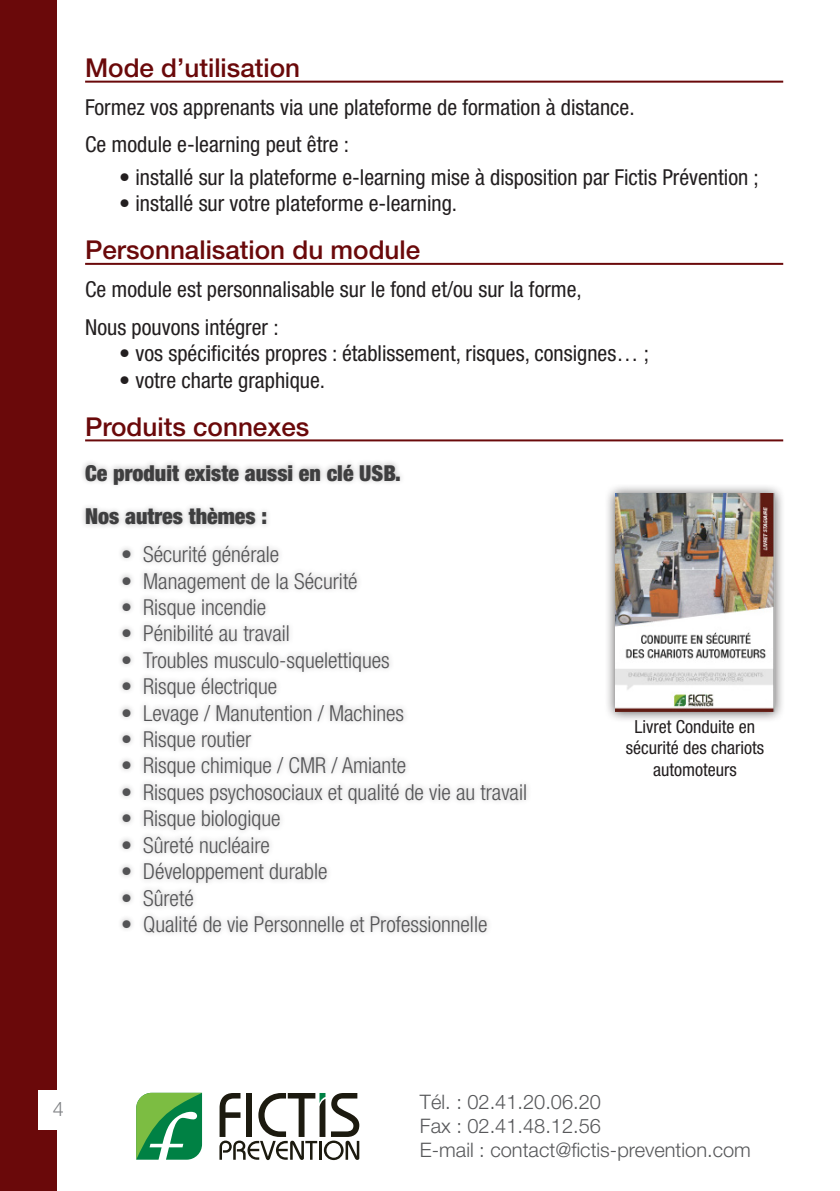
<style>
.page{position:relative;width:840px;height:1191px;background:#fff}
.page>*{position:absolute;margin:0;border:0;box-sizing:border-box;transform-origin:0 0}
.titre_de_partie{font:500 26px "Helvetica Neue";color:#6a090a}
.paragraphe_bloc{font:condensed 22px "Helvetica Neue";color:#231f20}
.t1{font:300 condensed 22px "Helvetica Neue";color:#535355}
.t2{font:900 condensed 22px/43.4px "Helvetica Neue";color:#3e3e3f}
.t3{font:300 20px "Helvetica Neue";color:#57585a}
.t4{font:300 20px "Helvetica Neue";color:#808285}
.t5{font:condensed 18px/21.6px "Helvetica Neue";color:#231f20;text-align:center}
</style>
<div class="page">
<div style="left:0;top:0;width:57px;height:1191px;background:#6a090a"></div>
<div style="left:38px;top:1089px;width:37px;height:40px;background:#fff"></div>
<svg style="left:136px;top:1092px;width:66px;height:67px;background:#4ea75d"></svg>
<svg style="left:219px;top:1093px;width:140px;height:67px"></svg>
<hr style="left:85px;top:81px;width:697px;height:2px;background:#6a090a">
<hr style="left:85px;top:263px;width:697px;height:2px;background:#6a090a">
<hr style="left:85px;top:439px;width:697px;height:2px;background:#6a090a">
<div style="left:79px;top:458px;width:452px;height:480px;background:#231f20;opacity:.3"></div>
<div style="left:604px;top:483px;width:181px;height:240px;background:#231f20;opacity:.75"></div>
<img style="left:614px;top:493px;width:160px;height:218px">
<p class="titre_de_partie" style="left:85px;top:52px;width:216px">Mode d’utilisation</p>
<p class="paragraphe_bloc" style="left:85px;top:94px;width:550px">Formez vos apprenants via une plateforme de formation à distance.</p>
<p class="paragraphe_bloc" style="left:85px;top:132px;width:265px">Ce module e-learning peut être :</p>
<p class="paragraphe_bloc" style="left:119px;top:164px;width:640px">• installé sur la plateforme e-learning mise à disposition par Fictis Prévention ;</p>
<p class="paragraphe_bloc" style="left:119px;top:190px;width:339px">• installé sur votre plateforme e-learning.</p>
<p class="titre_de_partie" style="left:85px;top:234px;width:336px">Personnalisation du module</p>
<p class="paragraphe_bloc" style="left:85px;top:276px;width:498px">Ce module est personnalisable sur le fond et/ou sur la forme,</p>
<p class="paragraphe_bloc" style="left:85px;top:314px;width:195px">Nous pouvons intégrer :</p>
<p class="paragraphe_bloc" style="left:119px;top:340px;width:531px">• vos spécificités propres : établissement, risques, consignes… ;</p>
<p class="paragraphe_bloc" style="left:119px;top:367px;width:207px">• votre charte graphique.</p>
<p class="titre_de_partie" style="left:85px;top:411px;width:225px">Produits connexes</p>
<p class="t2" style="left:85px;top:451px;width:317px">Ce produit existe aussi en clé USB.<br>Nos autres thèmes :</p>
<p class="t1" style="left:121px;top:542px;width:159px">• Sécurité générale</p>
<p class="t1" style="left:121px;top:568px;width:238px">• Management de la Sécurité</p>
<p class="t1" style="left:121px;top:594px;width:146px">• Risque incendie</p>
<p class="t1" style="left:121px;top:621px;width:170px">• Pénibilité au travail</p>
<p class="t1" style="left:121px;top:647px;width:270px">• Troubles musculo-squelettiques</p>
<p class="t1" style="left:121px;top:674px;width:157px">• Risque électrique</p>
<p class="t1" style="left:121px;top:700px;width:284px">• Levage / Manutention / Machines</p>
<p class="t1" style="left:121px;top:726px;width:131px">• Risque routier</p>
<p class="t1" style="left:121px;top:753px;width:286px">• Risque chimique / CMR / Amiante</p>
<p class="t1" style="left:121px;top:779px;width:407px">• Risques psychosociaux et qualité de vie au travail</p>
<p class="t1" style="left:121px;top:806px;width:161px">• Risque biologique</p>
<p class="t1" style="left:121px;top:832px;width:150px">• Sûreté nucléaire</p>
<p class="t1" style="left:121px;top:858px;width:208px">• Développement durable</p>
<p class="t1" style="left:121px;top:885px;width:74px">• Sûreté</p>
<p class="t1" style="left:121px;top:911px;width:367px">• Qualité de vie Personnelle et Professionnelle</p>
<p class="t5" style="left:625px;top:715px;width:140px">Livret Conduite en sécurité des chariots automoteurs</p>
<p class="t4" style="left:53px;top:1096px;width:13px">4</p>
<p class="t3" style="left:420px;top:1089px;width:182px">Tél. : 02.41.20.06.20</p>
<p class="t3" style="left:420px;top:1113px;width:182px">Fax : 02.41.48.12.56</p>
<p class="t3" style="left:420px;top:1137px;width:332px">E-mail : contact@fictis-prevention.com</p>
</div>
